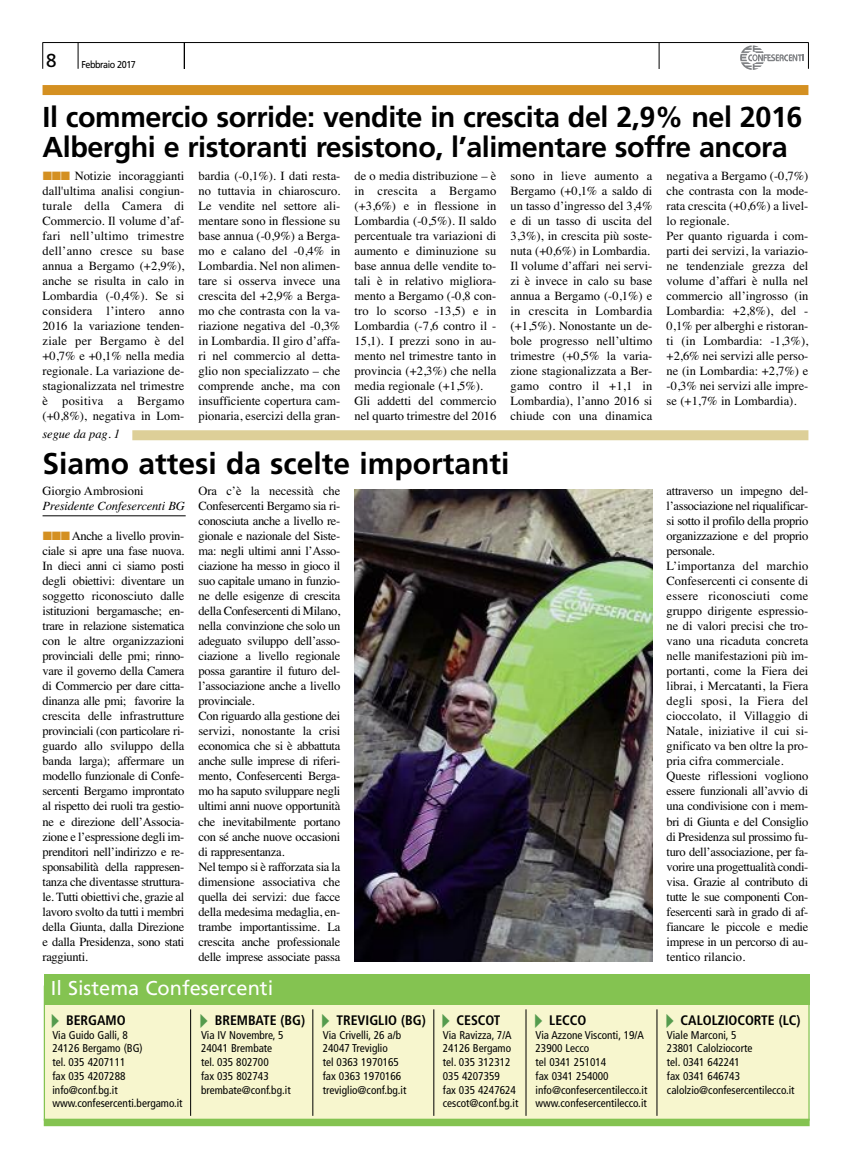
<style>
.page{position:relative;width:851px;height:1170px;background:#fff}
.page>*{position:absolute;margin:0;border:0;box-sizing:border-box;transform-origin:0 0}
.t1{font:700 30px "Frutiger LT";color:#000}
.t2{font:700 28.75px/30px "Frutiger LT";letter-spacing:-.015em;color:#000}
.t3{font:20px "Frutiger LT";color:#fff}
.t4{font:18.75px "Frutiger LT";color:#000}
.t5{font:700 condensed 13.75px "Frutiger";color:#000}
.t6{font:12.5px/15px "Times";letter-spacing:-.005em;color:#000}
.t7{font:12.5px/15px "Times";letter-spacing:-.025em;color:#000}
.t8{font:italic 12.5px "Times";letter-spacing:-.01em;color:#000}
.t9{font:condensed 11.25px/13.8px "Frutiger";color:#000}
.t10{font:10px "Frutiger LT";letter-spacing:-.05em;color:#000;scale:.9 1}
.s1{font-family:"DTC Rough X01";color:#d49021}
.s2{color:#549b4d}
</style>
<div class="page">
<img style="left:354px;top:489px;width:298px;height:472px">
<svg style="left:42px;top:43px;width:1px;height:26px"></svg>
<svg style="left:78px;top:43px;width:1px;height:26px"></svg>
<svg style="left:658px;top:43px;width:1px;height:26px"></svg>
<hr style="left:43px;top:42px;width:765px;height:1px;background:#000">
<svg style="left:184px;top:43px;width:1px;height:26px"></svg>
<svg style="left:740px;top:43px;width:69px;height:27px"></svg>
<div style="left:45px;top:986px;width:763px;height:133px;background:#f7f6ce"></div>
<div style="left:44px;top:974px;width:765px;height:30px;background:#84c351"></div>
<div style="left:44px;top:1118px;width:765px;height:8px;background:#84c351"></div>
<hr style="left:190px;top:1009px;width:1px;height:106px;background:#000">
<hr style="left:312px;top:1009px;width:1px;height:106px;background:#000">
<hr style="left:433px;top:1009px;width:1px;height:106px;background:#000">
<hr style="left:525px;top:1009px;width:1px;height:106px;background:#000">
<hr style="left:656px;top:1009px;width:1px;height:106px;background:#000">
<div style="left:43px;top:85px;width:765px;height:10px;background:#d49021"></div>
<div style="left:132px;top:430px;width:676px;height:10px;background:#ddcf98"></div>
<hr style="left:43px;top:515px;width:143px;height:1px;background:#000">
<h3 class="t4" style="left:46px;top:53px;width:12px">8</h3>
<p class="t10" style="left:82px;top:60px;width:62px">Febbraio 2017</p>
<h2 class="t2" style="left:43px;top:104px;width:761px">Il commercio sorride: vendite in crescita del 2,9% nel 2016<br>Alberghi e ristoranti resistono, l’alimentare soffre ancora</h2>
<p class="t6" style="left:43px;top:168px;width:143px;text-align:justify"><span class="s1">444</span> Notizie incoraggianti dall'ultima analisi congiun&shy;turale della Camera di Commercio. Il volume d’af&shy;fari nell’ultimo trimestre dell’anno cresce su base annua a Bergamo (+2,9%), anche se risulta in calo in Lombardia (-0,4%). Se si considera l’intero anno 2016 la variazione tenden&shy;ziale per Bergamo è del +0,7% e +0,1% nella media regionale. La variazione de&shy;stagionalizzata nel trimestre è positiva a Bergamo (+0,8%), negativa in Lom-</p>
<p class="t6" style="left:198px;top:168px;width:143px;text-align:justify">bardia (-0,1%). I dati resta&shy;no tuttavia in chiaroscuro.<br>Le vendite nel settore ali&shy;mentare sono in flessione su base annua (-0,9%) a Berga&shy;mo e calano del -0,4% in Lombardia. Nel non alimen&shy;tare si osserva invece una crescita del +2,9% a Berga&shy;mo che contrasta con la va&shy;riazione negativa del -0,3% in Lombardia. Il giro d’affa&shy;ri nel commercio al detta&shy;glio non specializzato – che comprende anche, ma con insufficiente copertura cam&shy;pionaria, esercizi della gran-</p>
<p class="t6" style="left:354px;top:168px;width:143px">de o media distribuzione – è in crescita a Bergamo (+3,6%) e in flessione in<br>Lombardia (-0,5%). Il saldo percentuale tra variazioni di aumento e diminuzione su base annua delle vendite to&shy;tali è in relativo migliora&shy;mento a Bergamo (-0,8 con&shy;tro lo scorso -13,5) e in<br>Lombardia (-7,6 contro il -<br>15,1). I prezzi sono in au&shy;mento nel trimestre tanto in provincia (+2,3%) che nella media regionale (+1,5%).<br>Gli addetti del commercio nel quarto trimestre del 2016</p>
<p class="t6" style="left:510px;top:168px;width:143px">sono in lieve aumento a<br>Bergamo (+0,1% a saldo di un tasso d’ingresso del 3,4% e di un tasso di uscita del<br>3,3%), in crescita più soste&shy;nuta (+0,6%) in Lombardia.<br>Il volume d’affari nei servi&shy;zi è invece in calo su base annua a Bergamo (-0,1%) e in crescita in Lombardia (+1,5%). Nonostante un de&shy;bole progresso nell’ultimo trimestre (+0,5% la varia&shy;zione stagionalizzata a Ber&shy;gamo contro il +1,1 in<br>Lombardia), l’anno 2016 si chiude con una dinamica</p>
<p class="t8" style="left:43px;top:426px;width:79px">segue da pag. 1</p>
<h1 class="t1" style="left:43px;top:451px;width:468px">Siamo attesi da scelte importanti</h1>
<p class="t6" style="left:666px;top:168px;width:143px">negativa a Bergamo (-0,7%) che contrasta con la mode&shy;rata crescita (+0,6%) a livel&shy;lo regionale.<br>Per quanto riguarda i com&shy;parti dei servizi, la variazio&shy;ne tendenziale grezza del volume d’affari è nulla nel commercio all’ingrosso (in<br>Lombardia: +2,8%), del -<br>0,1% per alberghi e ristoran&shy;ti (in Lombardia: -1,3%), +2,6% nei servizi alle perso&shy;ne (in Lombardia: +2,7%) e -0,3% nei servizi alle impre&shy;se (+1,7% in Lombardia).</p>
<p class="t6" style="left:43px;top:483px;width:103px">Giorgio Ambrosioni</p>
<p class="t8" style="left:43px;top:498px;width:144px">Presidente Confesercenti BG</p>
<p class="t6" style="left:42px;top:528px;width:143px;text-align:justify"><span class="s1">444</span>Anche a livello provin&shy;ciale si apre una fase nuova.<br>In dieci anni ci siamo posti degli obiettivi: diventare un soggetto riconosciuto dalle istituzioni bergamasche; en&shy;trare in relazione sistematica con le altre organizzazioni provinciali delle pmi; rinno&shy;vare il governo della Camera di Commercio per dare citta&shy;dinanza alle pmi; favorire la crescita delle infrastrutture provinciali (con particolare ri&shy;guardo allo sviluppo della banda larga); affermare un modello funzionale di Confe&shy;sercenti Bergamo improntato al rispetto dei ruoli tra gestio&shy;ne e direzione dell’Associa&shy;zione e l’espressione degli im&shy;prenditori nell’indirizzo e re&shy;sponsabilità della rappresen&shy;tanza che diventasse struttura&shy;le. Tutti obiettivi che, grazie al lavoro svolto da tutti i membri della Giunta, dalla Direzione e dalla Presidenza, sono stati raggiunti.</p>
<p class="t7" style="left:198px;top:483px;width:143px">Ora c’è la necessità che<br>Confesercenti Bergamo sia ri&shy;conosciuta anche a livello re&shy;gionale e nazionale del Siste&shy;ma: negli ultimi anni l’Asso&shy;ciazione ha messo in gioco il suo capitale umano in funzio&shy;ne delle esigenze di crescita della Confesercenti di Milano, nella convinzione che solo un adeguato sviluppo dell’asso&shy;ciazione a livello regionale possa garantire il futuro del&shy;l’associazione anche a livello provinciale.<br>Con riguardo alla gestione dei servizi, nonostante la crisi economica che si è abbattuta anche sulle imprese di riferi&shy;mento, Confesercenti Berga&shy;mo ha saputo sviluppare negli ultimi anni nuove opportunità che inevitabilmente portano con sé anche nuove occasioni di rappresentanza.<br>Nel tempo si è rafforzata sia la dimensione associativa che quella dei servizi: due facce della medesima medaglia, en&shy;trambe importantissime. La crescita anche professionale delle imprese associate passa</p>
<p class="t6" style="left:666px;top:483px;width:143px">attraverso un impegno del&shy;l’associazione nel riqualificar&shy;si sotto il profilo della proprio organizzazione e del proprio personale.<br>L’importanza del marchio<br>Confesercenti ci consente di essere riconosciuti come gruppo dirigente espressio&shy;ne di valori precisi che tro&shy;vano una ricaduta concreta nelle manifestazioni più im&shy;portanti, come la Fiera dei librai, i Mercatanti, la Fiera degli sposi, la Fiera del cioccolato, il Villaggio di<br>Natale, iniziative il cui si&shy;gnificato va ben oltre la pro&shy;pria cifra commerciale.<br>Queste riflessioni vogliono essere funzionali all’avvio di una condivisione con i mem&shy;bri di Giunta e del Consiglio di Presidenza sul prossimo fu&shy;turo dell’associazione, per fa&shy;vorire una progettualità condi&shy;visa. Grazie al contributo di tutte le sue componenti Con&shy;fesercenti sarà in grado di af&shy;fiancare le piccole e medie imprese in un percorso di au&shy;tentico rilancio.</p>
<h3 class="t3" style="left:51px;top:979px;width:224px">Il Sistema Confesercenti</h3>
<p class="t5" style="left:44px;top:1014px;width:84px"><span class="s2">✔</span>BERGAMO</p>
<p class="t9" style="left:52px;top:1028px;width:132px">Via Guido Galli, 8<br>24126 Bergamo (BG)<br>tel. 035 4207111<br>fax 035 4207288 info@conf.bg.it www.confesercenti.bergamo.it</p>
<p class="t5" style="left:192px;top:1014px;width:114px"><span class="s2">✔</span>BREMBATE (BG)</p>
<p class="t9" style="left:201px;top:1028px;width:91px">Via IV Novembre, 5<br>24041 Brembate<br>tel. 035 802700<br>fax 035 802743 brembate@conf.bg.it</p>
<p class="t5" style="left:314px;top:1014px;width:113px"><span class="s2">✔</span>TREVIGLIO (BG)</p>
<p class="t9" style="left:323px;top:1028px;width:85px">Via Crivelli, 26 a/b<br>24047 Treviglio<br>tel 0363 1970165 fax 0363 1970166 treviglio@conf.bg.it</p>
<p class="t5" style="left:434px;top:1014px;width:68px"><span class="s2">✔</span>CESCOT</p>
<p class="t9" style="left:443px;top:1028px;width:77px">Via Ravizza, 7/A<br>24126 Bergamo tel. 035 312312<br>035 4207359<br>fax 035 4247624 cescot@conf.bg.it</p>
<p class="t5" style="left:526px;top:1014px;width:61px"><span class="s2">✔</span>LECCO</p>
<p class="t9" style="left:535px;top:1028px;width:113px">Via Azzone Visconti, 19/A<br>23900 Lecco<br>tel 0341 251014<br>fax 0341 254000 info@confesercentilecco.it www.confesercentilecco.it</p>
<p class="t5" style="left:658px;top:1014px;width:144px"><span class="s2">✔</span>CALOLZIOCORTE (LC)</p>
<p class="t9" style="left:666px;top:1028px;width:129px">Viale Marconi, 5<br>23801 Calolziocorte<br>tel. 0341 642241<br>fax 0341 646743 calolzio@confesercentilecco.it</p>
</div>
